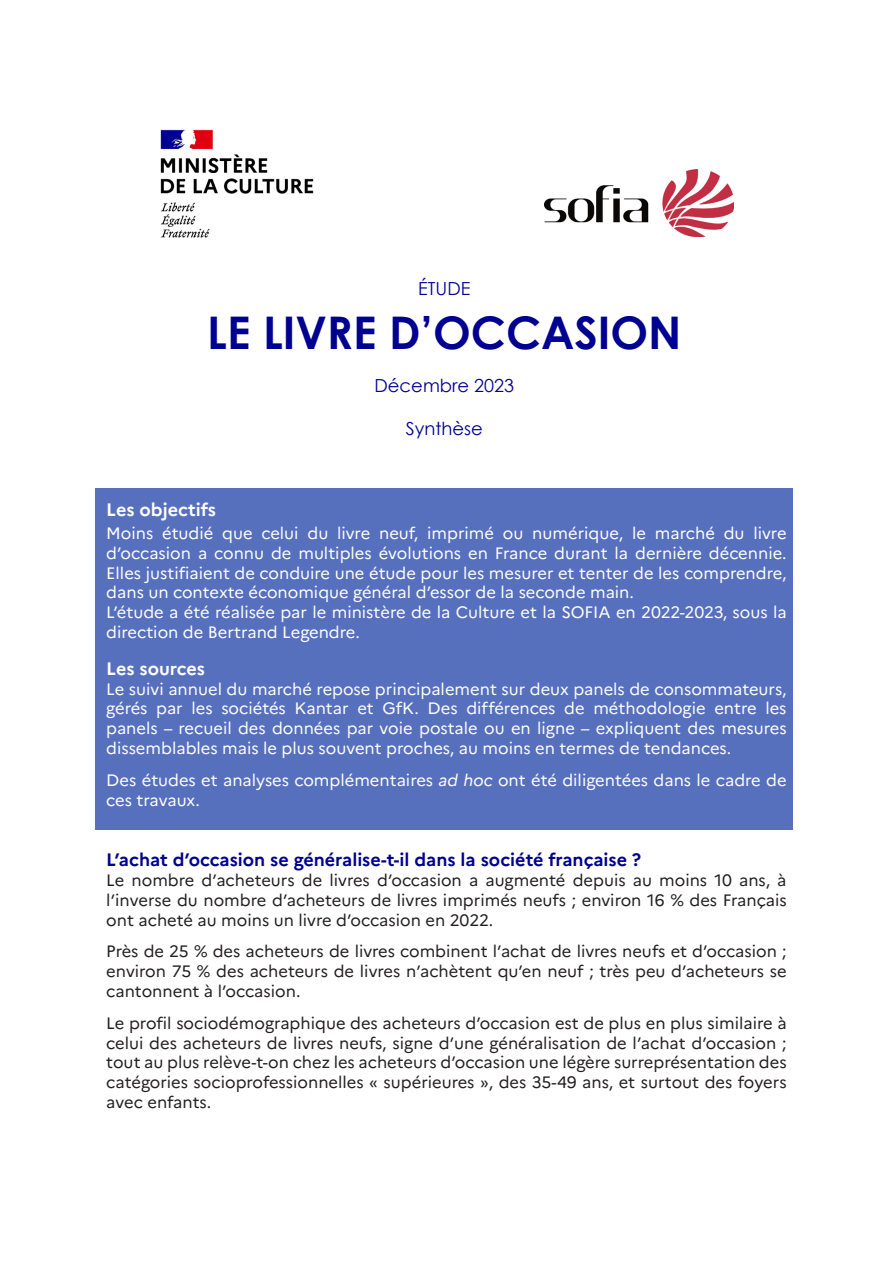
<style>
.page{position:relative;width:893px;height:1263px;background:#fff}
.page>*{position:absolute;margin:0;border:0;box-sizing:border-box;transform-origin:0 0}
.t1{font:700 45px "Century Gothic";color:#000091}
.heading_2{font:700 18px "Marianne";color:#000091}
.t2{font:18px "Century Gothic";color:#000091}
.heading_2-2{font:700 18px "Marianne";color:#fff}
.heading_2-3{font:16.5px/19.8px "Marianne";color:#fff;text-align:justify}
.t3{font:16.5px/19.8px "Marianne";color:#231f20;text-align:justify}
.s1{font-style:italic}
</style>
<div class="page">
<img style="left:160px;top:129px;width:154px;height:109px">
<img style="left:544px;top:169px;width:189px;height:67px">
<div style="left:96px;top:488px;width:697px;height:341px;background:#5770be"></div>
<p class="t2" style="left:418px;top:276px;width:54px">ÉTUDE</p>
<p class="t1" style="left:207px;top:298px;width:476px">LE LIVRE D’OCCASION</p>
<p class="t2" style="left:375px;top:373px;width:141px">Décembre 2023</p>
<p class="t2" style="left:406px;top:416px;width:79px">Synthèse</p>
<p class="heading_2-2" style="left:106px;top:496px;width:111px">Les objectifs</p>
<p class="heading_2-3" style="left:106px;top:522px;width:682px">Moins étudié que celui du livre neuf, imprimé ou numérique, le marché du livre d’occasion a connu de multiples évolutions en France durant la dernière décennie.<br>Elles justifiaient de conduire une étude pour les mesurer et tenter de les comprendre, dans un contexte économique général d’essor de la seconde main.</p>
<p class="heading_2-3" style="left:106px;top:601px;width:682px">L’étude a été réalisée par le ministère de la Culture et la SOFIA en 2022-2023, sous la direction de Bertrand Legendre.</p>
<p class="heading_2-2" style="left:106px;top:654px;width:100px">Les sources</p>
<p class="heading_2-3" style="left:106px;top:677px;width:682px">Le suivi annuel du marché repose principalement sur deux panels de consommateurs, gérés par les sociétés Kantar et GfK. Des différences de méthodologie entre les panels – recueil des données par voie postale ou en ligne – expliquent des mesures dissemblables mais le plus souvent proches, au moins en termes de tendances.</p>
<p class="heading_2-3" style="left:106px;top:769px;width:682px">Des études et analyses complémentaires <span class="s1">ad hoc</span> ont été diligentées dans le cadre de ces travaux.</p>
<p class="heading_2" style="left:106px;top:846px;width:536px">L’achat d’occasion se généralise-t-il dans la société française ?</p>
<p class="t3" style="left:106px;top:869px;width:682px">Le nombre d’acheteurs de livres d’occasion a augmenté depuis au moins 10 ans, à l’inverse du nombre d’acheteurs de livres imprimés neufs ; environ 16 % des Français ont acheté au moins un livre d’occasion en 2022.</p>
<p class="t3" style="left:106px;top:940px;width:682px">Près de 25 % des acheteurs de livres combinent l’achat de livres neufs et d’occasion ; environ 75 % des acheteurs de livres n’achètent qu’en neuf ; très peu d’acheteurs se cantonnent à l’occasion.</p>
<p class="t3" style="left:106px;top:1012px;width:682px">Le profil sociodémographique des acheteurs d’occasion est de plus en plus similaire à celui des acheteurs de livres neufs, signe d’une généralisation de l’achat d’occasion ; tout au plus relève-t-on chez les acheteurs d’occasion une légère surreprésentation des catégories socioprofessionnelles « supérieures », des 35-49 ans, et surtout des foyers avec enfants.</p>
</div>
